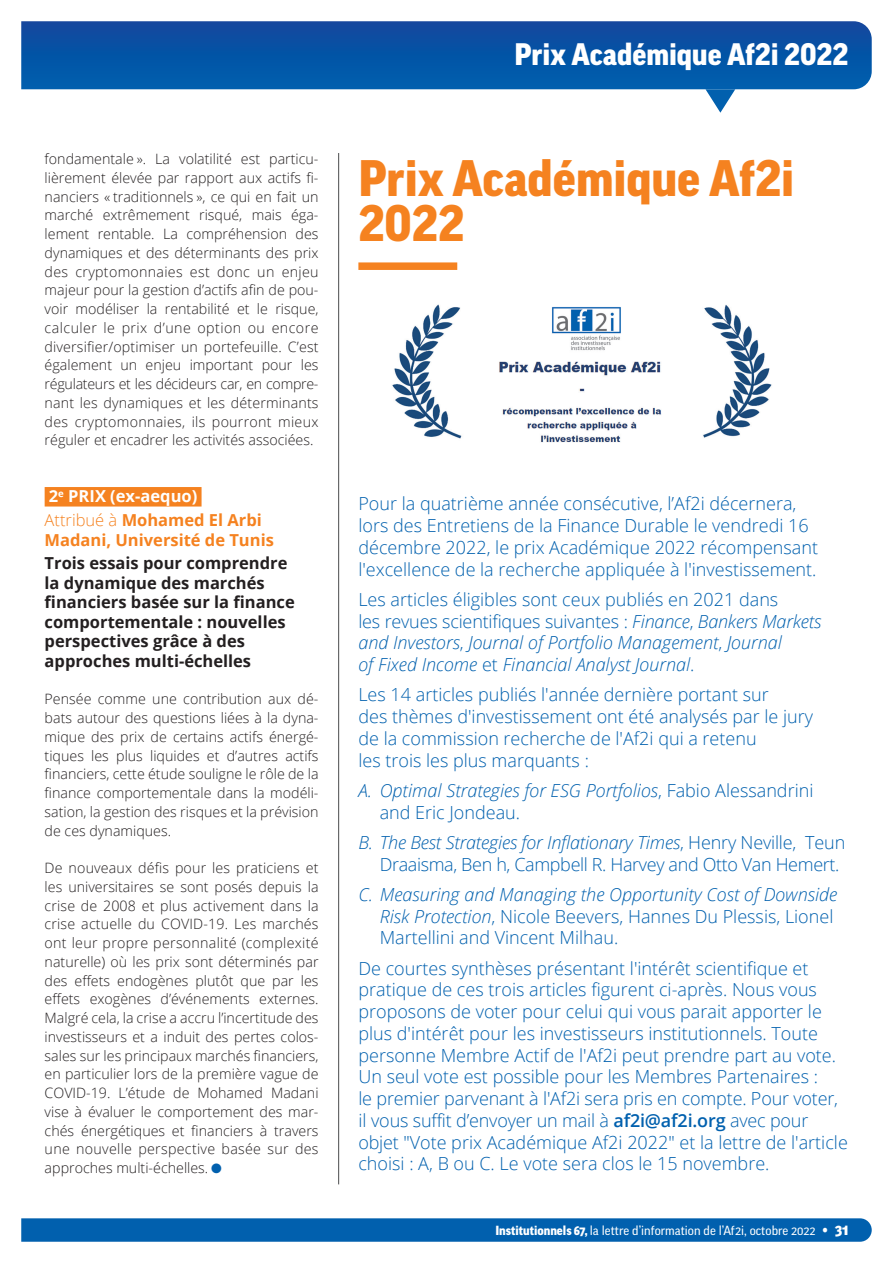
<style>
.page{position:relative;width:893px;height:1263px;background:#fff}
.page>*{position:absolute;margin:0;border:0;box-sizing:border-box;transform-origin:0 0}
.t1{font:900 49.5px "Good OSF";color:#f58220}
.t2{font:900 49.5px "Good LF";color:#f58220}
.t3{font:900 30px "Good LF";color:#fff}
.t4{font:300 18px/21.8px "Open Sans";color:#0160ae}
.t5{font:italic 300 18px/21.8px "Open Sans";color:#0160ae}
.t6{font:300 18px/21.8px "Open Sans";letter-spacing:-.02em;color:#0160ae}
.t7{font:700 16.5px/19.5px "Open Sans";color:#231f20}
.t8{font:700 16.5px/23.7px "Open Sans";color:#fff}
.t9{font:700 16.5px "Open Sans";color:#f58220}
.t10{font:300 14.25px/18.8px "Open Sans";color:#231f20;text-align:justify}
.t11{font:12.75px "Good OSF";color:#fff}
.s1{font-weight:300;color:#f58220}
.s2{color:#f58220}
.s3{color:#0160ae}
.s4{font-family:"Good LF"}
.s5{font-style:normal}
.s6{font-style:italic}
.s7{font-weight:600}
.s8{font-weight:900}
.s9{font-weight:900;font-size:15.75px}
</style>
<div class="page">
<svg style="left:21px;top:1218px;width:851px;height:24px;background:#0864b0"></svg>
<svg style="left:21px;top:21px;width:851px;height:68px;background:#0854a6"></svg>
<svg style="left:705px;top:89px;width:30px;height:24px"></svg>
<div style="left:358px;top:262px;width:99px;height:8px;background:#f58220"></div>
<div style="left:45px;top:487px;width:157px;height:19px;background:#f58220"></div>
<hr style="left:338px;top:153px;width:1px;height:1031px;background:#4b4c4d">
<img style="left:392px;top:304px;width:380px;height:139px">
<p class="t10" style="left:45px;top:149px;width:275px">fondamentale ». La volatilité est particu&shy;lièrement élevée par rapport aux actifs fi&shy;nanciers « traditionnels », ce qui en fait un marché extrêmement risqué, mais éga&shy;lement rentable. La compréhension des dynamiques et des déterminants des prix des cryptomonnaies est donc un enjeu majeur pour la gestion d’actifs afin de pou&shy;voir modéliser la rentabilité et le risque, calculer le prix d’une option ou encore diversifier/optimiser un portefeuille. C’est également un enjeu important pour les régulateurs et les décideurs car, en compre&shy;nant les dynamiques et les déterminants des cryptomonnaies, ils pourront mieux réguler et encadrer les activités associées.</p>
<p class="t8" style="left:45px;top:484px;width:219px">2<sup>e</sup> PRIX (ex-aequo)<br><span class="s1">Attribué à</span> <span class="s2">Mohamed El Arbi</span></p>
<p class="t9" style="left:45px;top:528px;width:231px">Madani, Université de Tunis</p>
<p class="t7" style="left:45px;top:553px;width:252px">Trois essais pour comprendre la dynamique des marchés financiers basée sur la finance comportementale : nouvelles perspectives grâce à des approches multi-échelles</p>
<p class="t10" style="left:45px;top:689px;width:275px">Pensée comme une contribution aux dé&shy;bats autour des questions liées à la dyna&shy;mique des prix de certains actifs énergé&shy;tiques les plus liquides et d’autres actifs financiers, cette étude souligne le rôle de la finance comportementale dans la modéli&shy;sation, la gestion des risques et la prévision de ces dynamiques.</p>
<p class="t10" style="left:45px;top:858px;width:275px">De nouveaux défis pour les praticiens et les universitaires se sont posés depuis la crise de 2008 et plus activement dans la crise actuelle du COVID-19. Les marchés ont leur propre personnalité (complexité naturelle) où les prix sont déterminés par des effets endogènes plutôt que par les effets exogènes d’événements externes.<br>Malgré cela, la crise a accru l’incertitude des investisseurs et a induit des pertes colos&shy;sales sur les principaux marchés financiers, en particulier lors de la première vague de COVID-19. L’étude de Mohamed Madani vise à évaluer le comportement des mar&shy;chés énergétiques et financiers à travers une nouvelle perspective basée sur des approches multi-échelles. <span class="s3">●</span></p>
<h2 class="t3" style="left:514px;top:37px;width:335px">Prix Académique Af2i 2022</h2>
<h1 class="t1" style="left:358px;top:151px;width:437px">Prix Académique Af<span class="s4">2</span>i</h1>
<h1 class="t2" style="left:358px;top:196px;width:107px">2022</h1>
<p class="t4" style="left:358px;top:493px;width:461px">Pour la quatrième année consécutive, l’Af2i décernera, lors des Entretiens de la Finance Durable le vendredi 16 décembre 2022, le prix Académique 2022 récompensant l'excellence de la recherche appliquée à l'investissement.</p>
<p class="t5" style="left:358px;top:588px;width:464px"><span class="s5">Les articles éligibles sont ceux publiés en 2021 dans<br>les revues scientifiques suivantes :</span> Finance<span class="s5">,</span> Bankers Markets and Investors<span class="s5">,</span> Journal of Portfolio Management<span class="s5">,</span> Journal<br>of Fixed Income <span class="s5">et</span> Financial Analyst Journal<span class="s5">.</span></p>
<p class="t4" style="left:358px;top:683px;width:456px">Les 14 articles publiés l'année dernière portant sur<br>des thèmes d'investissement ont été analysés par le jury de la commission recherche de l'Af2i qui a retenu<br>les trois les plus marquants :</p>
<p class="t5" style="left:380px;top:779px;width:435px;text-indent:-21px">A. Optimal Strategies for ESG Portfolios<span class="s5">, Fabio Alessandrini and Eric Jondeau.</span></p>
<p class="t6" style="left:380px;top:831px;width:467px;text-indent:-21px"><span class="s6">B. The Best Strategies for Inflationary Times</span>, Henry Neville, Teun<br>Draaisma, Ben h, Campbell R. Harvey and Otto Van Hemert.</p>
<p class="t5" style="left:380px;top:883px;width:459px;text-indent:-21px">C. Measuring and Managing the Opportunity Cost of Downside<br>Risk Protection<span class="s5">, Nicole Beevers, Hannes Du Plessis, Lionel<br>Martellini and Vincent Milhau.</span></p>
<p class="t4" style="left:358px;top:957px;width:491px">De courtes synthèses présentant l'intérêt scientifique et pratique de ces trois articles figurent ci-après. Nous vous proposons de voter pour celui qui vous parait apporter le plus d'intérêt pour les investisseurs institutionnels. Toute personne Membre Actif de l'Af2i peut prendre part au vote.<br>Un seul vote est possible pour les Membres Partenaires :<br>le premier parvenant à l'Af2i sera pris en compte. Pour voter, il vous suffit d’envoyer un mail à <span class="s7">af2i@af2i.org</span> avec pour objet "Vote prix Académique Af2i 2022" et la lettre de l'article choisi : A, B ou C. Le vote sera clos le 15 novembre.</p>
<p class="t11" style="left:495px;top:1224px;width:354px"><span class="s8">Institutionnels 67,</span> la lettre d’information de l’Af2i, octobre 2022 <span class="s9">• 31</span></p>
</div>
